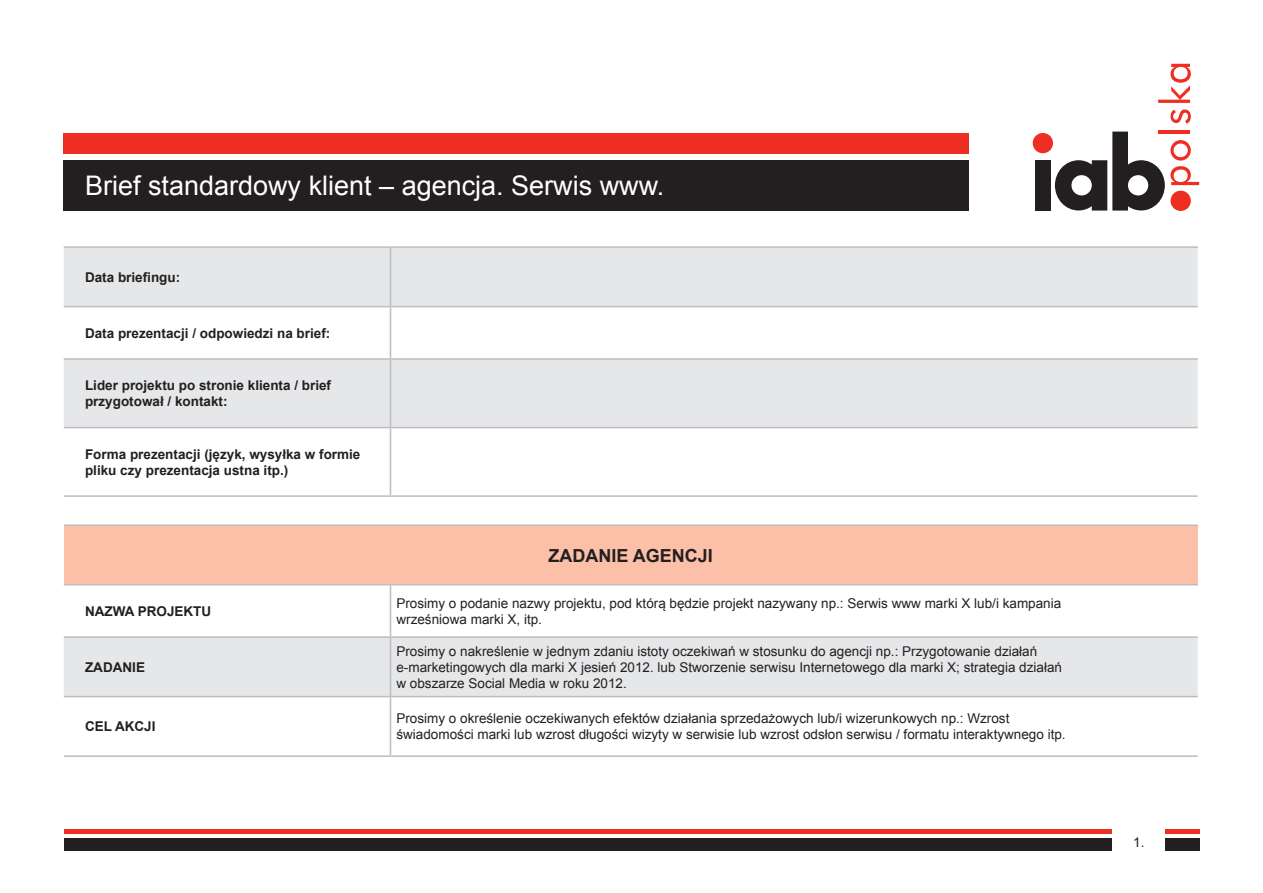
<style>
.page{position:relative;width:1263px;height:893px;background:#fff}
.page>*{position:absolute;margin:0;border:0;box-sizing:border-box;transform-origin:0 0}
.t1{font:27px "Arial";color:#fff}
.t2{font:700 18px "Arial";color:#231f20}
.t3{font:13.5px "Arial";color:#231f20}
.t4{font:700 13.5px/16.2px "Arial";color:#231f20}
</style>
<div class="page">
<svg style="left:64px;top:248px;width:1134px;height:179px;fill:#e6e7e9"></svg>
<hr style="left:64px;top:246px;width:326px;height:2px;background:#bcbdc0">
<hr style="left:390px;top:246px;width:808px;height:2px;background:#bcbdc0">
<hr style="left:390px;top:248px;width:1px;height:58px;background:#bcbdc0">
<hr style="left:64px;top:306px;width:326px;height:1px;background:#bcbdc0">
<hr style="left:390px;top:306px;width:808px;height:1px;background:#bcbdc0">
<hr style="left:390px;top:307px;width:1px;height:51px;background:#bcbdc0">
<hr style="left:390px;top:428px;width:1px;height:67px;background:#bcbdc0">
<hr style="left:64px;top:495px;width:326px;height:2px;background:#bcbdc0">
<hr style="left:390px;top:495px;width:808px;height:2px;background:#bcbdc0">
<hr style="left:64px;top:358px;width:326px;height:2px;background:#bcbdc0">
<hr style="left:64px;top:427px;width:326px;height:1px;background:#bcbdc0">
<hr style="left:390px;top:358px;width:808px;height:2px;background:#bcbdc0">
<hr style="left:390px;top:360px;width:1px;height:67px;background:#bcbdc0">
<hr style="left:390px;top:427px;width:808px;height:1px;background:#bcbdc0">
<div style="left:64px;top:525px;width:1134px;height:60px;background:#fbc0a7"></div>
<div style="left:64px;top:638px;width:1134px;height:58px;background:#e6e7e9"></div>
<hr style="left:64px;top:524px;width:326px;height:2px;background:#bcbdc0">
<hr style="left:390px;top:524px;width:808px;height:2px;background:#bcbdc0">
<hr style="left:64px;top:584px;width:326px;height:1px;background:#bcbdc0">
<hr style="left:390px;top:584px;width:808px;height:1px;background:#bcbdc0">
<hr style="left:390px;top:585px;width:1px;height:51px;background:#bcbdc0">
<hr style="left:390px;top:697px;width:1px;height:58px;background:#bcbdc0">
<hr style="left:64px;top:755px;width:326px;height:2px;background:#bcbdc0">
<hr style="left:390px;top:755px;width:808px;height:2px;background:#bcbdc0">
<hr style="left:64px;top:636px;width:326px;height:2px;background:#bcbdc0">
<hr style="left:64px;top:696px;width:326px;height:1px;background:#bcbdc0">
<hr style="left:390px;top:636px;width:808px;height:2px;background:#bcbdc0">
<hr style="left:390px;top:638px;width:1px;height:58px;background:#bcbdc0">
<hr style="left:390px;top:696px;width:808px;height:1px;background:#bcbdc0">
<hr style="left:1158px;top:130px;width:32px;height:3px;background:#ee2e22">
<svg style="left:1170px;top:109px;width:21px;height:15px"></svg>
<svg style="left:1158px;top:64px;width:33px;height:39px"></svg>
<div style="left:1033px;top:133px;width:20px;height:20px;background:#ee2e22;border-radius:50%"></div>
<div style="left:1035px;top:160px;width:16px;height:51px;background:#231f20"></div>
<svg style="left:1055px;top:132px;width:144px;height:79px"></svg>
<div style="left:64px;top:160px;width:905px;height:51px;background:#231f20"></div>
<div style="left:64px;top:133px;width:905px;height:20px;background:#ee2e22"></div>
<div style="left:64px;top:829px;width:1135px;height:5px;background:#ee2e22"></div>
<div style="left:64px;top:838px;width:1135px;height:13px;background:#231f20"></div>
<div style="left:1112px;top:820px;width:53px;height:39px;background:#fff"></div>
<p class="t1" style="left:85px;top:168px;width:581px">Brief standardowy klient – agencja. Serwis www.</p>
<p class="t4" style="left:85px;top:269px;width:97px">Data briefingu:</p>
<p class="t4" style="left:85px;top:325px;width:247px">Data prezentacji / odpowiedzi na brief:</p>
<p class="t4" style="left:85px;top:378px;width:248px">Lider projektu po stronie klienta / brief</p>
<p class="t4" style="left:85px;top:394px;width:144px">przygotował / kontakt:</p>
<p class="t4" style="left:85px;top:446px;width:277px">Forma prezentacji (język, wysyłka w formie pliku czy prezentacja ustna itp.)</p>
<p class="t4" style="left:85px;top:603px;width:128px">NAZWA PROJEKTU</p>
<p class="t4" style="left:85px;top:659px;width:61px">ZADANIE</p>
<p class="t4" style="left:85px;top:719px;width:72px">CEL AKCJI</p>
<p class="t2" style="left:548px;top:543px;width:166px">ZADANIE AGENCJI</p>
<p class="t3" style="left:396px;top:594px;width:666px">Prosimy o podanie nazwy projektu, pod którą będzie projekt nazywany np.: Serwis www marki X lub/i kampania</p>
<p class="t3" style="left:396px;top:610px;width:147px">wrześniowa marki X, itp.</p>
<p class="t3" style="left:396px;top:642px;width:642px">Prosimy o nakreślenie w jednym zdaniu istoty oczekiwań w stosunku do agencji np.: Przygotowanie działań</p>
<p class="t3" style="left:396px;top:658px;width:667px">e-marketingowych dla marki X jesień 2012. lub Stworzenie serwisu Internetowego dla marki X; strategia działań</p>
<p class="t3" style="left:396px;top:674px;width:232px">w obszarze Social Media w roku 2012.</p>
<p class="t3" style="left:396px;top:710px;width:614px">Prosimy o określenie oczekiwanych efektów działania sprzedażowych lub/i wizerunkowych np.: Wzrost</p>
<p class="t3" style="left:396px;top:726px;width:671px">świadomości marki lub wzrost długości wizyty w serwisie lub wzrost odsłon serwisu / formatu interaktywnego itp.</p>
<p class="t3" style="left:1133px;top:834px;width:13px">1.</p>
</div>
